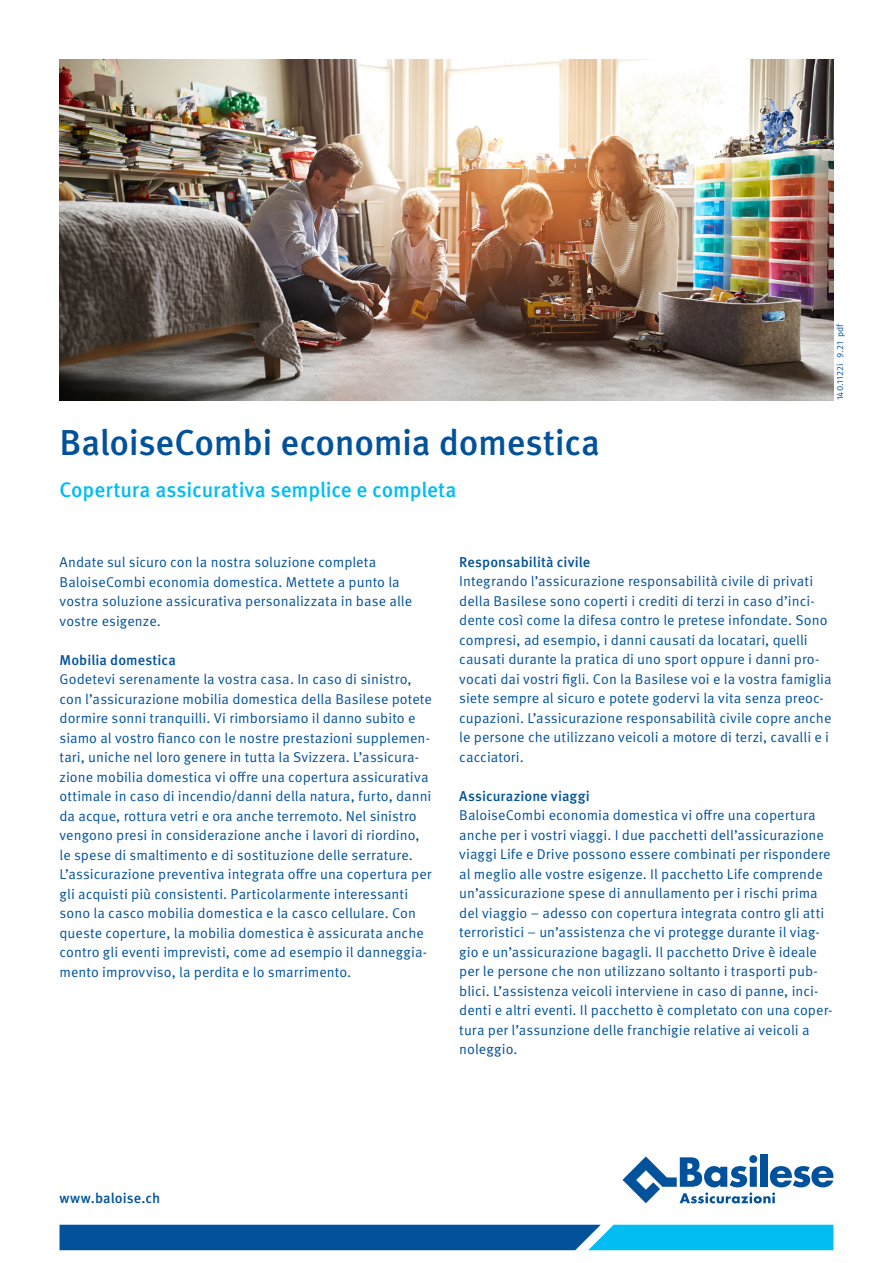
<style>
.page{position:relative;width:893px;height:1263px;background:#fff}
.page>*{position:absolute;margin:0;border:0;box-sizing:border-box;transform-origin:0 0}
.t1{font:500 36px "Meta OT";letter-spacing:-.01em;color:#01529a}
.t2{font:500 21px "Meta OT";letter-spacing:-.005em;color:#01bdf2}
.t3{font:14.25px/19.5px "Meta Pro Norm";letter-spacing:.005em;color:#01529a}
.t4{font:500 14.25px "Meta Pro";letter-spacing:.005em;color:#01529a}
.t5{font:9px "Meta Pro Norm";letter-spacing:.025em;color:#01529a}
</style>
<div class="page">
<svg style="left:60px;top:1225px;width:773px;height:25px;background:#0575b6"></svg>
<div style="left:760px;top:1154px;width:7px;height:33px;background:#01529a"></div>
<svg style="left:622px;top:1155px;width:211px;height:48px"></svg>
<img style="left:60px;top:60px;width:773px;height:340px">
<h1 class="t1" style="left:60px;top:422px;width:542px">BaloiseCombi economia domestica</h1>
<h2 class="t2" style="left:60px;top:478px;width:398px">Copertura assicurativa semplice e completa</h2>
<p class="t5" style="left:833px;top:400px;width:78px;rotate:-90deg">140.1122i 9.21 pdf</p>
<p class="t3" style="left:60px;top:551px;width:354px">Andate sul sicuro con la nostra soluzione completa BaloiseCombi economia domestica. Mettete a punto la vostra soluzione assicurativa personalizzata in base alle vostre esigenze.</p>
<p class="t4" style="left:60px;top:649px;width:118px">Mobilia domestica</p>
<p class="t3" style="left:60px;top:668px;width:374px">Godetevi serenamente la vostra casa. In caso di sinistro, con l’assicurazione mobilia domestica della Basilese potete dormire sonni tranquilli. Vi rimborsiamo il danno subito e siamo al vostro fianco con le nostre prestazioni supplemen&shy;tari, uniche nel loro genere in tutta la Svizzera. L’assicura&shy;zione mobilia domestica vi offre una copertura assicurativa ottimale in caso di incendio/danni della natura, furto, danni da acque, rottura vetri e ora anche terremoto. Nel sinistro vengono presi in considerazione anche i lavori di riordino, le spese di smaltimento e di sostituzione delle serrature.<br>L’assicurazione preventiva integrata offre una copertura per gli acquisti più consistenti. Particolarmente interessanti sono la casco mobilia domestica e la casco cellulare. Con queste coperture, la mobilia domestica è assicurata anche contro gli eventi imprevisti, come ad esempio il danneggia&shy;mento improvviso, la perdita e lo smarrimento.</p>
<p class="t4" style="left:459px;top:551px;width:133px">Responsabilità civile</p>
<p class="t3" style="left:459px;top:571px;width:374px">Integrando l’assicurazione responsabilità civile di privati della Basilese sono coperti i crediti di terzi in caso d’inci&shy;dente così come la difesa contro le pretese infondate. Sono compresi, ad esempio, i danni causati da locatari, quelli causati durante la pratica di uno sport oppure i danni pro&shy;vocati dai vostri figli. Con la Basilese voi e la vostra famiglia siete sempre al sicuro e potete godervi la vita senza preoc&shy;cupazioni. L’assicurazione responsabilità civile copre anche le persone che utilizzano veicoli a motore di terzi, cavalli e i cacciatori.</p>
<p class="t4" style="left:459px;top:785px;width:132px">Assicurazione viaggi</p>
<p class="t3" style="left:459px;top:805px;width:375px">BaloiseCombi economia domestica vi offre una copertura anche per i vostri viaggi. I due pacchetti dell’assicurazione viaggi Life e Drive possono essere combinati per rispondere al meglio alle vostre esigenze. Il pacchetto Life comprende un’assicurazione spese di annullamento per i rischi prima del viaggio – adesso con copertura integrata contro gli atti terroristici – un’assistenza che vi protegge durante il viag&shy;gio e un’assicurazione bagagli. Il pacchetto Drive è ideale per le persone che non utilizzano soltanto i trasporti pub&shy;blici. L’assistenza veicoli interviene in caso di panne, inci&shy;denti e altri eventi. Il pacchetto è completato con una coper&shy;tura per l’assunzione delle franchigie relative ai veicoli a noleggio.</p>
<p class="t4" style="left:60px;top:1187px;width:102px">www.baloise.ch</p>
</div>
